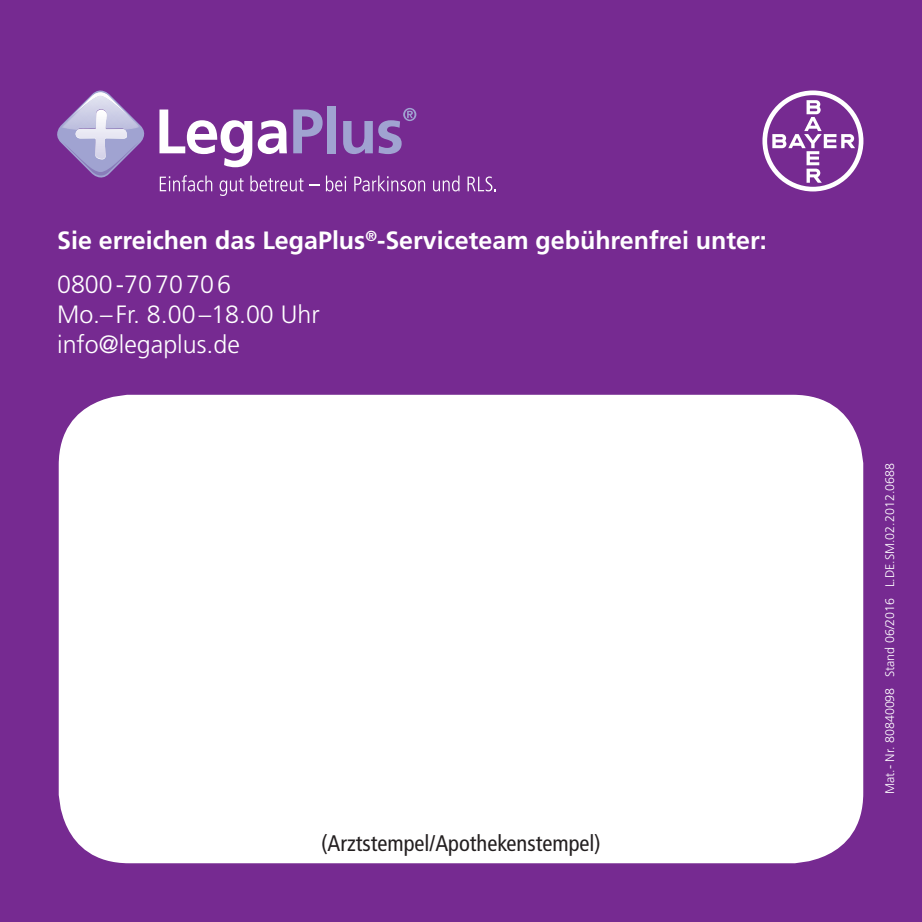
<style>
.page{position:relative;width:922px;height:922px;background:#fff}
.page>*{position:absolute;margin:0;border:0;box-sizing:border-box;transform-origin:0 0}
.t1{font:700 25px/44.2px "Frutiger LT Std";color:#fff}
.t2{font:300 25px/30px "Frutiger LT Std";color:#fff}
.t3{font:condensed 22.5px "Frutiger LT Std";color:#231f20}
.t4{font:300 12.5px "Frutiger LT Std";color:#fff}
.s1{font-weight:300}
</style>
<div class="page">
<div style="left:0;top:0;width:921px;height:921px;background:#762a91"></div>
<div style="left:58px;top:394px;width:805px;height:469px;background:#fff;border-radius:71px"></div>
<svg style="left:762px;top:90px;width:101px;height:101px"></svg>
<svg style="left:159px;top:109px;width:93px;height:58px"></svg>
<svg style="left:258px;top:120px;width:29px;height:34px"></svg>
<svg style="left:293px;top:109px;width:29px;height:44px"></svg>
<div style="left:327px;top:106px;width:8px;height:47px;background:#a0a3d1"></div>
<svg style="left:343px;top:108px;width:73px;height:46px"></svg>
<svg style="left:160px;top:175px;width:52px;height:16px"></svg>
<svg style="left:219px;top:178px;width:24px;height:18px"></svg>
<svg style="left:250px;top:175px;width:53px;height:16px"></svg>
<svg style="left:326px;top:175px;width:20px;height:16px"></svg>
<svg style="left:354px;top:175px;width:71px;height:16px"></svg>
<svg style="left:433px;top:175px;width:26px;height:16px"></svg>
<svg style="left:467px;top:176px;width:29px;height:15px"></svg>
<svg style="left:57px;top:90px;width:88px;height:88px"></svg>
<p class="t1" style="left:57px;top:218px;width:711px">Sie erreichen das LegaPlus<sup>®</sup>-Serviceteam gebührenfrei unter:<br><span class="s1">0800-7070706</span></p>
<p class="t2" style="left:57px;top:300px;width:264px">Mo.–Fr. 8.00–18.00 Uhr info@legaplus.de</p>
<p class="t3" style="left:321px;top:829px;width:281px">(Arztstempel/Apothekenstempel)</p>
<p class="t4" style="left:882px;top:794px;width:332px;rotate:-90deg">Mat.- Nr. 80840098 Stand 06/2016 L.DE.SM.02.2012.0688</p>
</div>
